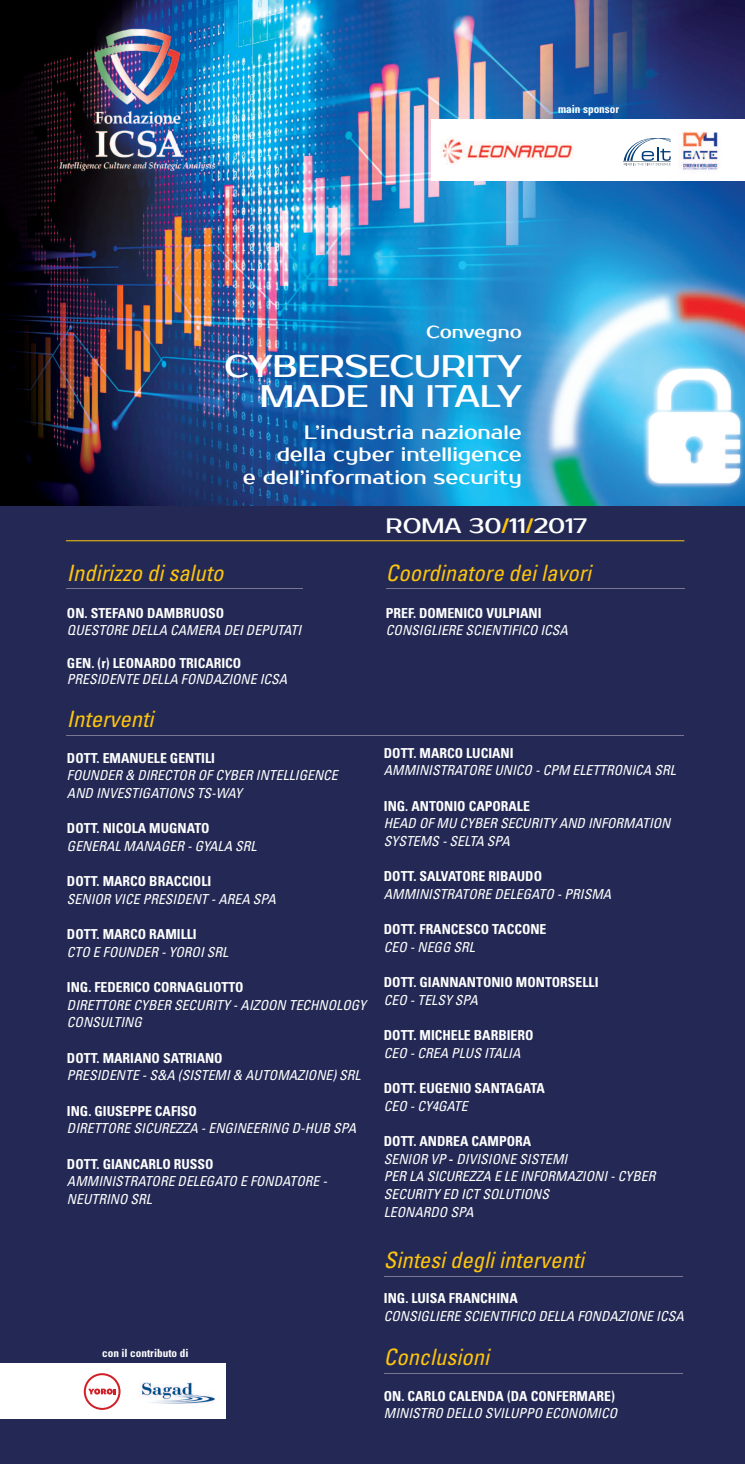
<style>
.page{position:relative;width:745px;height:1464px;background:#fff}
.page>*{position:absolute;margin:0;border:0;box-sizing:border-box;transform-origin:0 0}
.t1{font:31.25px/30.1px "Prosto One";color:#fff;text-align:right}
.t2{font:italic condensed 22.5px "Univers";color:#fec50d}
.t3{font:20.88px "Prosto One";color:#fff}
.t4{font:19.38px/22.2px "Prosto One";color:#fff;text-align:right}
.t5{font:17.38px "Prosto One";color:#fff}
.t6{font:italic condensed 13.75px/17.6px "Univers";color:#fff}
.t7{font:700 condensed 13.75px "Univers";color:#fff}
.t8{font:700 condensed 11.25px "Univers";color:#fff}
.s1{color:#fec50d}
.s2{font-weight:700;font-style:normal}
</style>
<div class="page">
<div style="left:0;top:0;width:744px;height:1463px;background:#232954"></div>
<img style="left:0;top:0;width:744px;height:506px">
<div style="left:431px;top:119px;width:313px;height:62px;background:#fff"></div>
<hr style="left:66px;top:588px;width:236px;height:1px;background:#797793">
<hr style="left:386px;top:588px;width:298px;height:1px;background:#797793">
<hr style="left:66px;top:540px;width:618px;height:1px;background:#fec50d">
<img style="left:440px;top:136px;width:133px;height:29px">
<svg style="left:623px;top:138px;width:47px;height:27px"></svg>
<img style="left:679px;top:131px;width:41px;height:40px">
<hr style="left:383px;top:1275px;width:299px;height:1px;background:#797793">
<hr style="left:66px;top:734px;width:616px;height:1px;background:#797793">
<hr style="left:383px;top:1373px;width:299px;height:1px;background:#797793">
<div style="left:0;top:1363px;width:226px;height:55px;background:#fff"></div>
<svg style="left:84px;top:1373px;width:36px;height:36px"></svg>
<img style="left:141px;top:1382px;width:75px;height:21px">
<p class="t8" style="left:557px;top:104px;width:63px">main sponsor</p>
<p class="t5" style="left:426px;top:321px;width:97px">Convegno</p>
<h1 class="t1" style="left:224px;top:352px;width:299px">CYBERSECURITY<br>MADE IN ITALY</h1>
<h3 class="t4" style="left:243px;top:421px;width:280px">L’industria nazionale<br>della cyber intelligence<br>e dell’information security</h3>
<h2 class="t2" style="left:67px;top:565px;width:158px">Indirizzo di saluto</h2>
<p class="t7" style="left:67px;top:608px;width:159px">ON. STEFANO DAMBRUOSO</p>
<p class="t6" style="left:67px;top:622px;width:235px">QUESTORE DELLA CAMERA DEI DEPUTATI</p>
<p class="t7" style="left:67px;top:658px;width:176px">GEN. (r) LEONARDO TRICARICO</p>
<p class="t6" style="left:67px;top:672px;width:222px">PRESIDENTE DELLA FONDAZIONE ICSA</p>
<h2 class="t2" style="left:67px;top:711px;width:88px">Interventi</h2>
<p class="t7" style="left:67px;top:753px;width:149px">DOTT. EMANUELE GENTILI</p>
<p class="t6" style="left:67px;top:768px;width:272px">FOUNDER &amp; DIRECTOR OF CYBER INTELLIGENCE<br>AND INVESTIGATIONS TS-WAY</p>
<p class="t7" style="left:67px;top:823px;width:144px">DOTT. NICOLA MUGNATO</p>
<p class="t6" style="left:67px;top:838px;width:191px">GENERAL MANAGER - GYALA SRL</p>
<p class="t7" style="left:67px;top:876px;width:146px">DOTT. MARCO BRACCIOLI</p>
<p class="t6" style="left:67px;top:891px;width:210px">SENIOR VICE PRESIDENT - AREA SPA</p>
<p class="t7" style="left:67px;top:929px;width:131px">DOTT. MARCO RAMILLI</p>
<p class="t6" style="left:67px;top:944px;width:163px">CTO E FOUNDER - YOROI SRL</p>
<p class="t7" style="left:67px;top:982px;width:178px">ING. FEDERICO CORNAGLIOTTO</p>
<p class="t6" style="left:67px;top:997px;width:300px">DIRETTORE CYBER SECURITY - AIZOON TECHNOLOGY<br>CONSULTING</p>
<p class="t7" style="left:67px;top:1052px;width:157px">DOTT. MARIANO SATRIANO</p>
<p class="t6" style="left:67px;top:1067px;width:295px">PRESIDENTE - S&amp;A (SISTEMI &amp; AUTOMAZIONE) SRL</p>
<p class="t7" style="left:67px;top:1105px;width:131px">ING. GIUSEPPE CAFISO</p>
<p class="t6" style="left:67px;top:1120px;width:290px">DIRETTORE SICUREZZA - ENGINEERING D-HUB SPA</p>
<p class="t7" style="left:67px;top:1158px;width:148px">DOTT. GIANCARLO RUSSO</p>
<p class="t6" style="left:67px;top:1173px;width:261px">AMMINISTRATORE DELEGATO E FONDATORE -<br>NEUTRINO SRL</p>
<p class="t8" style="left:102px;top:1348px;width:88px">con il contributo di</p>
<h3 class="t3" style="left:386px;top:513px;width:202px">ROMA 30<span class="s1">/</span>11<span class="s1">/</span>2017</h3>
<h2 class="t2" style="left:386px;top:565px;width:206px">Coordinatore dei lavori</h2>
<p class="t7" style="left:386px;top:608px;width:157px">PREF. DOMENICO VULPIANI</p>
<p class="t6" style="left:386px;top:622px;width:183px">CONSIGLIERE SCIENTIFICO ICSA</p>
<p class="t7" style="left:383px;top:748px;width:131px">DOTT. MARCO LUCIANI</p>
<p class="t6" style="left:383px;top:763px;width:293px">AMMINISTRATORE UNICO - CPM ELETTRONICA SRL</p>
<p class="t7" style="left:383px;top:801px;width:147px">ING. ANTONIO CAPORALE</p>
<p class="t6" style="left:383px;top:816px;width:288px">HEAD OF MU CYBER SECURITY AND INFORMATION<br>SYSTEMS - SELTA SPA</p>
<p class="t7" style="left:383px;top:871px;width:160px">DOTT. SALVATORE RIBAUDO</p>
<p class="t6" style="left:383px;top:886px;width:229px">AMMINISTRATORE DELEGATO - PRISMA</p>
<p class="t7" style="left:383px;top:924px;width:164px">DOTT. FRANCESCO TACCONE</p>
<p class="t6" style="left:383px;top:939px;width:92px">CEO - NEGG SRL</p>
<p class="t7" style="left:383px;top:977px;width:216px">DOTT. GIANNANTONIO MONTORSELLI</p>
<p class="t6" style="left:383px;top:992px;width:96px">CEO - TELSY SPA</p>
<p class="t7" style="left:383px;top:1030px;width:151px">DOTT. MICHELE BARBIERO</p>
<p class="t6" style="left:383px;top:1045px;width:138px">CEO - CREA PLUS ITALIA</p>
<p class="t7" style="left:383px;top:1083px;width:162px">DOTT. EUGENIO SANTAGATA</p>
<p class="t6" style="left:383px;top:1098px;width:85px">CEO - CY4GATE</p>
<p class="t6" style="left:383px;top:1133px;width:273px"><span class="s2">DOTT. ANDREA CAMPORA<br></span>SENIOR VP <span class="s2">-</span> DIVISIONE SISTEMI<br>PER LA SICUREZZA E LE INFORMAZIONI - CYBER<br>SECURITY ED ICT SOLUTIONS<br>LEONARDO SPA</p>
<h2 class="t2" style="left:383px;top:1251px;width:201px">Sintesi degli interventi</h2>
<p class="t7" style="left:383px;top:1293px;width:135px">ING. LUISA FRANCHINA</p>
<p class="t6" style="left:383px;top:1308px;width:301px">CONSIGLIERE SCIENTIFICO DELLA FONDAZIONE ICSA</p>
<h2 class="t2" style="left:383px;top:1348px;width:106px">Conclusioni</h2>
<p class="t7" style="left:383px;top:1390px;width:232px">ON. CARLO CALENDA (DA CONFERMARE)</p>
<p class="t6" style="left:383px;top:1405px;width:235px">MINISTRO DELLO SVILUPPO ECONOMICO</p>
</div>
